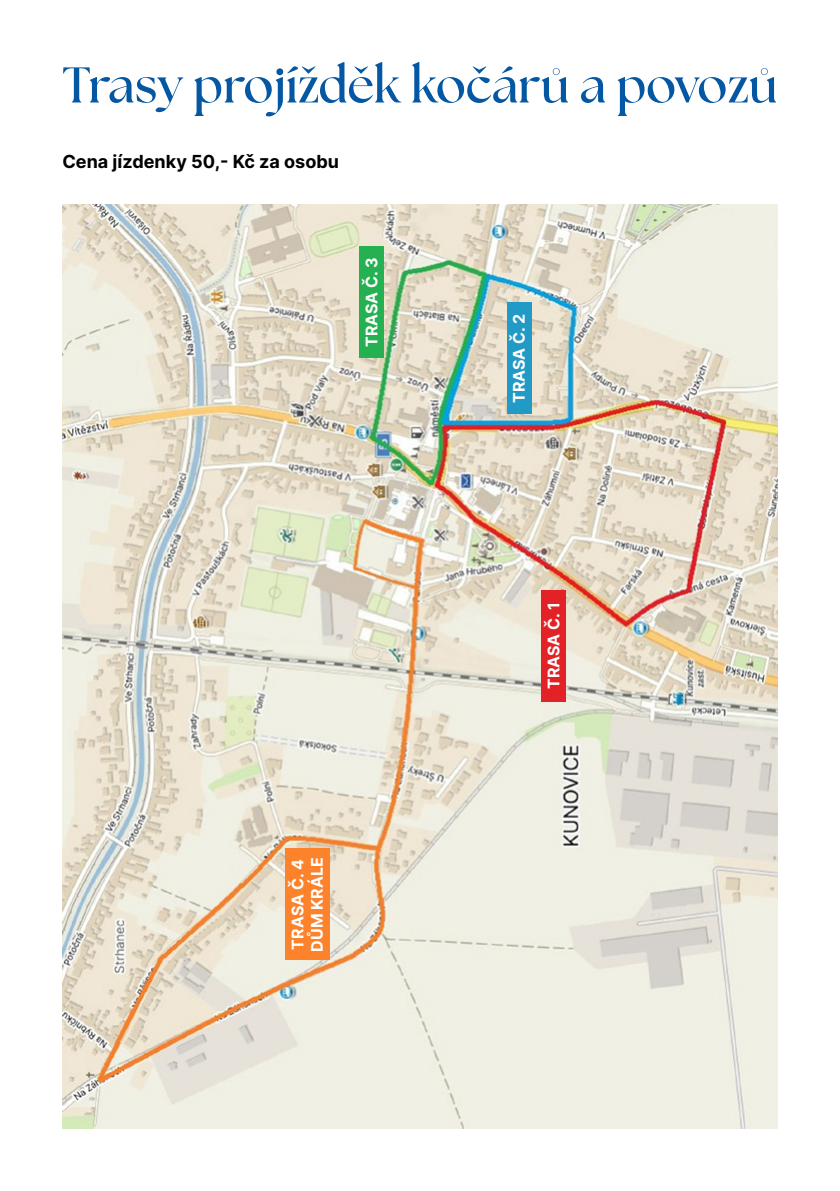
<style>
.page{position:relative;width:840px;height:1191px;background:#fff}
.page>*{position:absolute;margin:0;border:0;box-sizing:border-box;transform-origin:0 0}
.t1{font:700 50px "The Seasons";letter-spacing:-.005em;color:#0457a3}
.t2{font:18px "Inter";color:#000}
.t3{font:16px/19.2px "Inter";color:#fff}
</style>
<div class="page">
<img style="left:62px;top:204px;width:715px;height:924px">
<div style="left:285px;top:848px;width:44px;height:112px;background:#fc822c"></div>
<div style="left:541px;top:590px;width:24px;height:112px;background:#e32227"></div>
<div style="left:506px;top:302px;width:25px;height:112px;background:#219ac5"></div>
<div style="left:359px;top:246px;width:25px;height:112px;background:#25b151"></div>
<h1 class="t1" style="left:62px;top:51px;width:716px">Trasy projížděk kočárů a povozů</h1>
<p class="t2" style="left:62px;top:148px;width:278px">Cena jízdenky 50,- Kč za osobu</p>
<p class="t3" style="left:361px;top:347px;width:91px;rotate:-90deg">TRASA Č. 3</p>
<p class="t3" style="left:287px;top:952px;width:97px;rotate:-90deg">TRASA Č. 4<br>DŮM KRÁLE</p>
<p class="t3" style="left:509px;top:403px;width:90px;rotate:-90deg">TRASA Č. 2</p>
<p class="t3" style="left:543px;top:689px;width:88px;rotate:-90deg">TRASA Č. 1</p>
</div>
